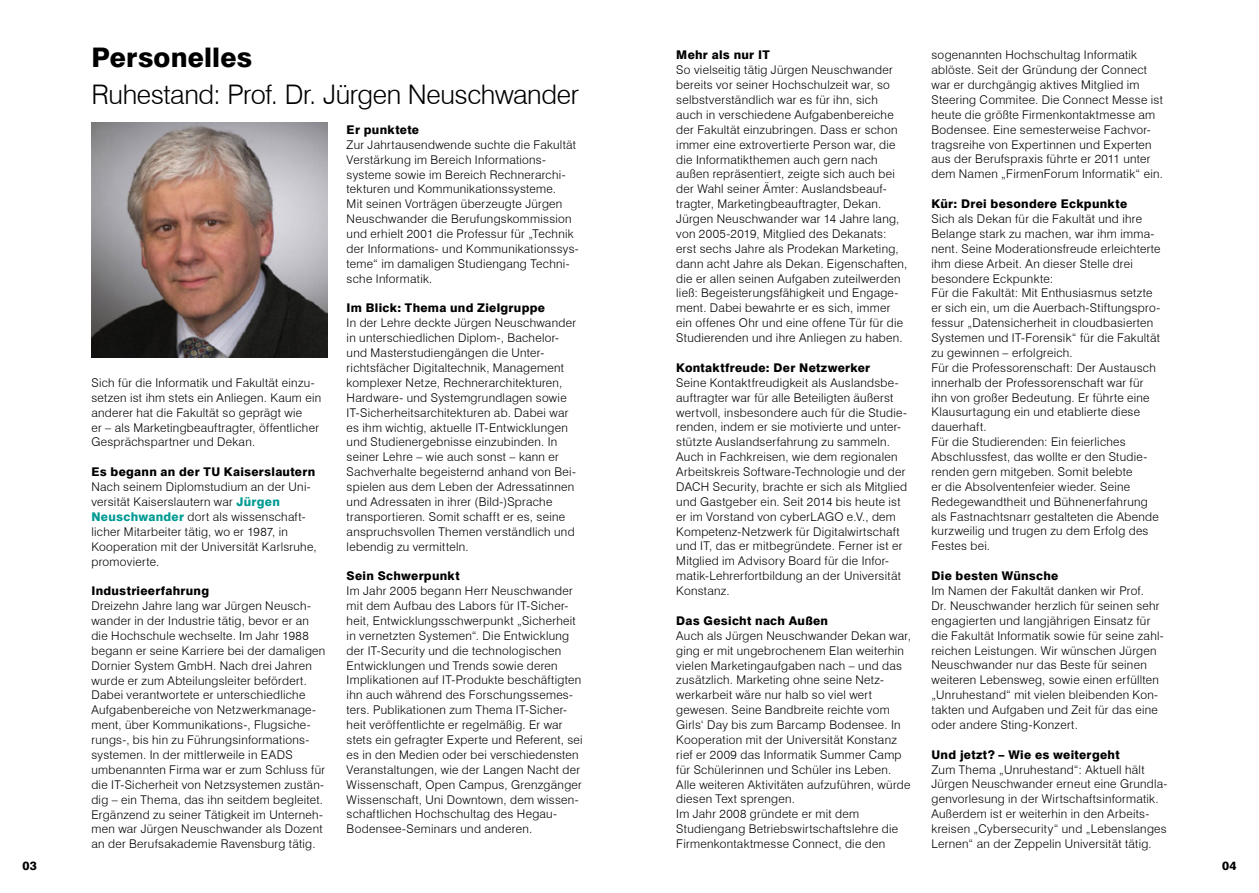
<style>
.page{position:relative;width:1259px;height:893px;background:#fff}
.page>*{position:absolute;margin:0;border:0;box-sizing:border-box;transform-origin:0 0}
.t1{font:300 27px "Swiss 721 BT";letter-spacing:-.015em;color:#000}
.t2{font:800 27px "Swiss 721 BT";letter-spacing:.005em;color:#000}
.t3{font:300 12px/14.9px "Swiss 721 BT";letter-spacing:.025em;color:#000}
.t4{font:800 12px "Swiss 721 BT";letter-spacing:.025em;color:#000}
.s1{font-weight:800;color:#009a93}
</style>
<div class="page">
<img style="left:91px;top:122px;width:236px;height:235px">
<h1 class="t2" style="left:91px;top:41px;width:162px">Personelles</h1>
<h1 class="t1" style="left:91px;top:78px;width:489px">Ruhestand: Prof. Dr. Jürgen Neuschwander</h1>
<p class="t3" style="left:91px;top:375px;width:231px">Sich für die Informatik und Fakultät einzu&shy;setzen ist ihm stets ein Anliegen. Kaum ein anderer hat die Fakultät so geprägt wie<br>er – als Marketingbeauftragter, öffentlicher Gesprächspartner und Dekan.</p>
<p class="t4" style="left:91px;top:465px;width:225px">Es begann an der TU Kaiserslautern</p>
<p class="t3" style="left:91px;top:479px;width:227px">Nach seinem Diplomstudium an der Uni&shy;versität Kaiserslautern war <span class="s1">Jürgen Neuschwander</span> dort als wissenschaft&shy;licher Mitarbeiter tätig, wo er 1987, in Kooperation mit der Universität Karlsruhe, promovierte.</p>
<p class="t4" style="left:91px;top:584px;width:119px">Industrieerfahrung</p>
<p class="t3" style="left:91px;top:598px;width:235px">Dreizehn Jahre lang war Jürgen Neusch&shy;wander in der Industrie tätig, bevor er an die Hochschule wechselte. Im Jahr 1988 begann er seine Karriere bei der damaligen Dornier System GmbH. Nach drei Jahren wurde er zum Abteilungsleiter befördert.<br>Dabei verantwortete er unterschiedliche Aufgabenbereiche von Netzwerkmanage&shy;ment, über Kommunikations-, Flugsiche&shy;rungs-, bis hin zu Führungsinformations&shy;systemen. In der mittlerweile in EADS umbenannten Firma war er zum Schluss für die IT-Sicherheit von Netzsystemen zustän&shy;dig – ein Thema, das ihn seitdem begleitet.<br>Ergänzend zu seiner Tätigkeit im Unterneh&shy;men war Jürgen Neuschwander als Dozent an der Berufsakademie Ravensburg tätig.</p>
<p class="t4" style="left:347px;top:122px;width:74px">Er punktete</p>
<p class="t3" style="left:347px;top:137px;width:234px">Zur Jahrtausendwende suchte die Fakultät Verstärkung im Bereich Informations&shy;systeme sowie im Bereich Rechnerarchi&shy;tekturen und Kommunikationssysteme.<br>Mit seinen Vorträgen überzeugte Jürgen Neuschwander die Berufungskommission und erhielt 2001 die Professur für „Technik der Informations- und Kommunikationssys&shy;teme“ im damaligen Studiengang Techni&shy;sche Informatik.</p>
<p class="t4" style="left:347px;top:301px;width:200px">Im Blick: Thema und Zielgruppe</p>
<p class="t3" style="left:347px;top:316px;width:231px">In der Lehre deckte Jürgen Neuschwander in unterschiedlichen Diplom-, Bachelor&shy;und Masterstudiengängen die Unter&shy;richtsfächer Digitaltechnik, Management komplexer Netze, Rechnerarchitekturen, Hardware- und Systemgrundlagen sowie IT-Sicherheitsarchitekturen ab. Dabei war es ihm wichtig, aktuelle IT-Entwicklungen und Studienergebnisse einzubinden. In seiner Lehre – wie auch sonst – kann er Sachverhalte begeisternd anhand von Bei&shy;spielen aus dem Leben der Adressatinnen und Adressaten in ihrer (Bild-)Sprache transportieren. Somit schafft er es, seine anspruchsvollen Themen verständlich und lebendig zu vermitteln.</p>
<p class="t4" style="left:347px;top:569px;width:115px">Sein Schwerpunkt</p>
<p class="t3" style="left:347px;top:583px;width:237px">Im Jahr 2005 begann Herr Neuschwander mit dem Aufbau des Labors für IT-Sicher&shy;heit, Entwicklungsschwerpunkt „Sicherheit in vernetzten Systemen“. Die Entwicklung der IT-Security und die technologischen Entwicklungen und Trends sowie deren Implikationen auf IT-Produkte beschäftigten ihn auch während des Forschungssemes&shy;ters. Publikationen zum Thema IT-Sicher&shy;heit veröffentlichte er regelmäßig. Er war stets ein gefragter Experte und Referent, sei es in den Medien oder bei verschiedensten Veranstaltungen, wie der Langen Nacht der Wissenschaft, Open Campus, Grenzgänger Wissenschaft, Uni Downtown, dem wissen&shy;schaftlichen Hochschultag des Hegau-Bodensee-Seminars und anderen.</p>
<p class="t4" style="left:676px;top:48px;width:95px">Mehr als nur IT</p>
<p class="t3" style="left:676px;top:62px;width:233px">So vielseitig tätig Jürgen Neuschwander bereits vor seiner Hochschulzeit war, so selbstverständlich war es für ihn, sich<br>auch in verschiedene Aufgabenbereiche der Fakultät einzubringen. Dass er schon immer eine extrovertierte Person war, die die Informatikthemen auch gern nach außen repräsentiert, zeigte sich auch bei der Wahl seiner Ämter: Auslandsbeauf&shy;tragter, Marketingbeauftragter, Dekan.<br>Jürgen Neuschwander war 14 Jahre lang, von 2005-2019, Mitglied des Dekanats: erst sechs Jahre als Prodekan Marketing, dann acht Jahre als Dekan. Eigenschaften, die er allen seinen Aufgaben zuteilwerden ließ: Begeisterungsfähigkeit und Engage&shy;ment. Dabei bewahrte er es sich, immer ein offenes Ohr und eine offene Tür für die Studierenden und ihre Anliegen zu haben.</p>
<p class="t4" style="left:676px;top:360px;width:196px">Kontaktfreude: Der Netzwerker</p>
<p class="t3" style="left:676px;top:375px;width:232px">Seine Kontaktfreudigkeit als Auslandsbe&shy;auftragter war für alle Beteiligten äußerst wertvoll, insbesondere auch für die Studie&shy;renden, indem er sie motivierte und unter&shy;stützte Auslandserfahrung zu sammeln.<br>Auch in Fachkreisen, wie dem regionalen Arbeitskreis Software-Technologie und der DACH Security, brachte er sich als Mitglied und Gastgeber ein. Seit 2014 bis heute ist er im Vorstand von cyberLAGO e.V., dem Kompetenz-Netzwerk für Digitalwirtschaft und IT, das er mitbegründete. Ferner ist er Mitglied im Advisory Board für die Infor&shy;matik-Lehrerfortbildung an der Universität Konstanz.</p>
<p class="t4" style="left:676px;top:613px;width:153px">Das Gesicht nach Außen</p>
<p class="t3" style="left:676px;top:628px;width:236px">Auch als Jürgen Neuschwander Dekan war, ging er mit ungebrochenem Elan weiterhin vielen Marketingaufgaben nach – und das zusätzlich. Marketing ohne seine Netz&shy;werkarbeit wäre nur halb so viel wert gewesen. Seine Bandbreite reichte vom Girls‘ Day bis zum Barcamp Bodensee. In Kooperation mit der Universität Konstanz rief er 2009 das Informatik Summer Camp für Schülerinnen und Schüler ins Leben.<br>Alle weiteren Aktivitäten aufzuführen, würde diesen Text sprengen.<br>Im Jahr 2008 gründete er mit dem Studiengang Betriebswirtschaftslehre die Firmenkontaktmesse Connect, die den</p>
<p class="t3" style="left:931px;top:47px;width:233px">sogenannten Hochschultag Informatik ablöste. Seit der Gründung der Connect war er durchgängig aktives Mitglied im Steering Commitee. Die Connect Messe ist heute die größte Firmenkontaktmesse am Bodensee. Eine semesterweise Fachvor&shy;tragsreihe von Expertinnen und Experten aus der Berufspraxis führte er 2011 unter dem Namen „FirmenForum Informatik“ ein.</p>
<p class="t4" style="left:931px;top:197px;width:197px">Kür: Drei besondere Eckpunkte</p>
<p class="t3" style="left:931px;top:211px;width:231px">Sich als Dekan für die Fakultät und ihre Belange stark zu machen, war ihm imma&shy;nent. Seine Moderationsfreude erleichterte ihm diese Arbeit. An dieser Stelle drei besondere Eckpunkte:<br>Für die Fakultät: Mit Enthusiasmus setzte er sich ein, um die Auerbach-Stiftungspro&shy;fessur „Datensicherheit in cloudbasierten Systemen und IT-Forensik“ für die Fakultät zu gewinnen – erfolgreich.<br>Für die Professorenschaft: Der Austausch innerhalb der Professorenschaft war für ihn von großer Bedeutung. Er führte eine Klausurtagung ein und etablierte diese dauerhaft.<br>Für die Studierenden: Ein feierliches Abschlussfest, das wollte er den Studie&shy;renden gern mitgeben. Somit belebte<br>er die Absolventenfeier wieder. Seine Redegewandtheit und Bühnenerfahrung als Fastnachtsnarr gestalteten die Abende kurzweilig und trugen zu dem Erfolg des Festes bei.</p>
<p class="t4" style="left:931px;top:569px;width:128px">Die besten Wünsche</p>
<p class="t3" style="left:931px;top:583px;width:234px">Im Namen der Fakultät danken wir Prof.<br>Dr. Neuschwander herzlich für seinen sehr engagierten und langjährigen Einsatz für die Fakultät Informatik sowie für seine zahl&shy;reichen Leistungen. Wir wünschen Jürgen Neuschwander nur das Beste für seinen weiteren Lebensweg, sowie einen erfüllten „Unruhestand“ mit vielen bleibenden Kon&shy;takten und Aufgaben und Zeit für das eine oder andere Sting-Konzert.</p>
<p class="t4" style="left:931px;top:747px;width:190px">Und jetzt? – Wie es weitergeht</p>
<p class="t3" style="left:931px;top:762px;width:237px">Zum Thema „Unruhestand“: Aktuell hält Jürgen Neuschwander erneut eine Grundla&shy;genvorlesung in der Wirtschaftsinformatik.<br>Außerdem ist er weiterhin in den Arbeits&shy;kreisen „Cybersecurity“ und „Lebenslanges Lernen“ an der Zeppelin Universität tätig.</p>
<p class="t4" style="left:22px;top:859px;width:16px">03</p>
<p class="t4" style="left:1222px;top:859px;width:16px">04</p>
</div>
